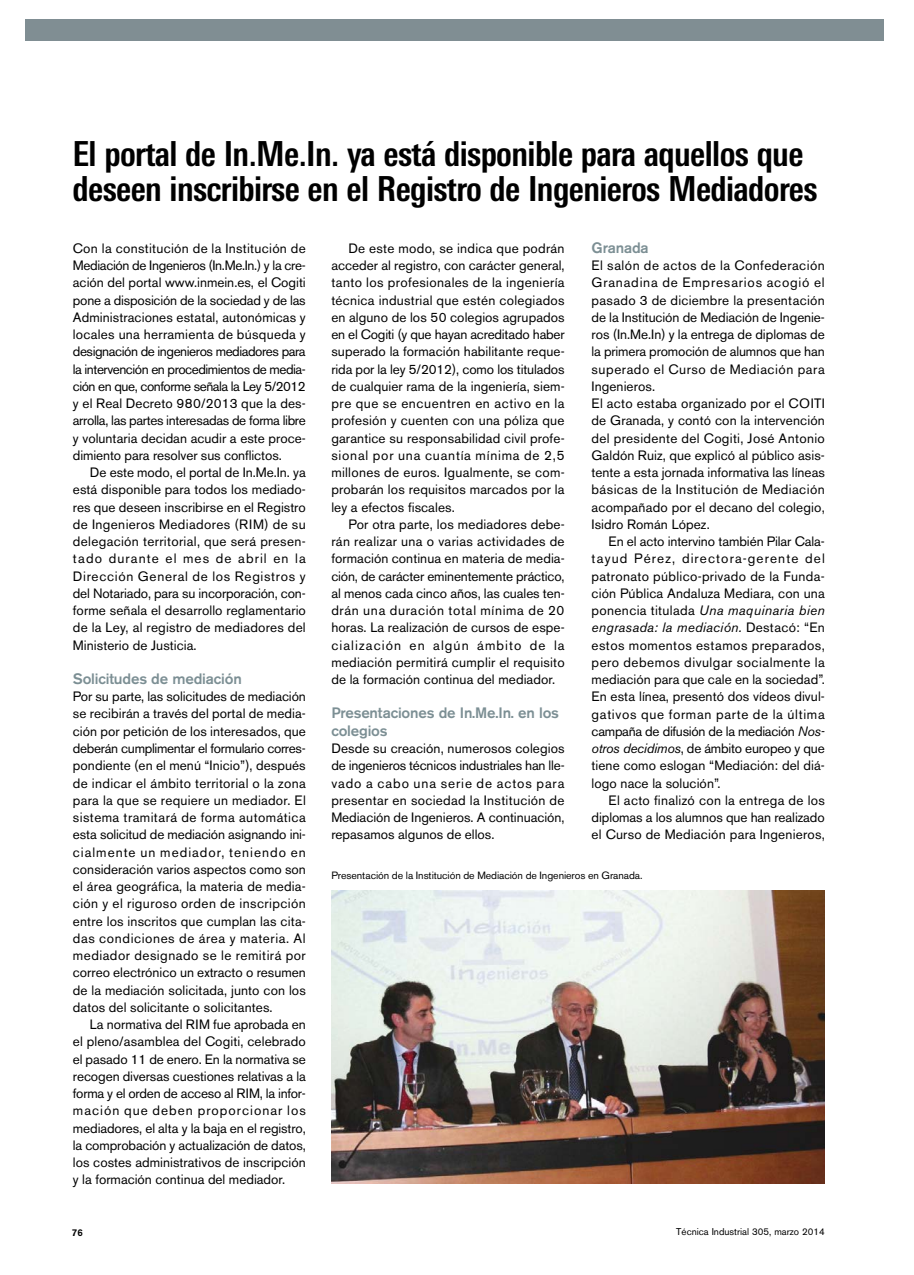
<style>
.page{position:relative;width:914px;height:1275px;background:#fff}
.page>*{position:absolute;margin:0;border:0;box-sizing:border-box;transform-origin:0 0}
.t1{font:700 condensed 34.5px/34.5px "LT Univers";letter-spacing:-.02em;color:#000}
.t2{font:500 15px/17.2px "Akzidenz Grotesk BE";letter-spacing:-.01em;color:#7c8f94}
.t3{font:13.5px/17.2px "Akzidenz Grotesk BE";letter-spacing:.005em;color:#000;text-align:justify}
.t4{font:10.5px "Akzidenz Grotesk BE";letter-spacing:-.005em;color:#000}
.t5{font:9.75px "Akzidenz Grotesk BE";color:#000}
.t6{font:500 9.75px "Akzidenz Grotesk BE";color:#000}
.s1{font-style:italic}
</style>
<div class="page">
<div style="left:26px;top:19px;width:858px;height:22px;background:#808e93"></div>
<img style="left:331px;top:891px;width:493px;height:292px">
<h1 class="t1" style="left:72px;top:140px;width:746px">El portal de In.Me.In. ya está disponible para aquellos que deseen inscribirse en el Registro de Ingenieros Mediadores</h1>
<p class="t3" style="left:73px;top:241px;width:234px">Con la constitución de la Institución de Mediación de Ingenieros (In.Me.In.) y la cre&shy;ación del portal www.inmein.es, el Cogiti pone a disposición de la sociedad y de las Administraciones estatal, autonómicas y locales una herramienta de búsqueda y designación de ingenieros mediadores para la intervención en procedimientos de media&shy;ción en que, conforme señala la Ley 5/2012 y el Real Decreto 980/2013 que la des&shy;arrolla, las partes interesadas de forma libre y voluntaria decidan acudir a este proce&shy;dimiento para resolver sus conflictos.</p>
<p class="t3" style="left:73px;top:465px;width:234px;text-indent:17px">De este modo, el portal de In.Me.In. ya está disponible para todos los mediado&shy;res que deseen inscribirse en el Registro de Ingenieros Mediadores (RIM) de su delegación territorial, que será presen&shy;tado durante el mes de abril en la Dirección General de los Registros y del Notariado, para su incorporación, con&shy;forme señala el desarrollo reglamentario de la Ley, al registro de mediadores del Ministerio de Justicia.</p>
<p class="t2" style="left:73px;top:671px;width:170px">Solicitudes de mediación</p>
<p class="t3" style="left:73px;top:689px;width:234px">Por su parte, las solicitudes de mediación se recibirán a través del portal de media&shy;ción por petición de los interesados, que deberán cumplimentar el formulario corres&shy;pondiente (en el menú “Inicio”), después de indicar el ámbito territorial o la zona para la que se requiere un mediador. El sistema tramitará de forma automática esta solicitud de mediación asignando ini&shy;cialmente un mediador, teniendo en consideración varios aspectos como son el área geográfica, la materia de media&shy;ción y el riguroso orden de inscripción entre los inscritos que cumplan las cita&shy;das condiciones de área y materia. Al mediador designado se le remitirá por correo electrónico un extracto o resumen de la mediación solicitada, junto con los datos del solicitante o solicitantes.</p>
<p class="t3" style="left:73px;top:1017px;width:234px;text-indent:17px">La normativa del RIM fue aprobada en el pleno/asamblea del Cogiti, celebrado el pasado 11 de enero. En la normativa se recogen diversas cuestiones relativas a la forma y el orden de acceso al RIM, la infor&shy;mación que deben proporcionar los mediadores, el alta y la baja en el registro, la comprobación y actualización de datos, los costes administrativos de inscripción y la formación continua del mediador.</p>
<p class="t3" style="left:331px;top:241px;width:235px;text-indent:17px">De este modo, se indica que podrán acceder al registro, con carácter general, tanto los profesionales de la ingeniería técnica industrial que estén colegiados en alguno de los 50 colegios agrupados en el Cogiti (y que hayan acreditado haber superado la formación habilitante reque&shy;rida por la ley 5/2012), como los titulados de cualquier rama de la ingeniería, siem&shy;pre que se encuentren en activo en la profesión y cuenten con una póliza que garantice su responsabilidad civil profe&shy;sional por una cuantía mínima de 2,5 millones de euros. Igualmente, se com&shy;probarán los requisitos marcados por la ley a efectos fiscales.</p>
<p class="t3" style="left:331px;top:517px;width:235px;text-indent:17px">Por otra parte, los mediadores debe&shy;rán realizar una o varias actividades de formación continua en materia de media&shy;ción, de carácter eminentemente práctico, al menos cada cinco años, las cuales ten&shy;drán una duración total mínima de 20 horas. La realización de cursos de espe&shy;cialización en algún ámbito de la mediación permitirá cumplir el requisito de la formación continua del mediador.</p>
<p class="t2" style="left:331px;top:706px;width:229px">Presentaciones de In.Me.In. en los colegios</p>
<p class="t3" style="left:331px;top:741px;width:235px">Desde su creación, numerosos colegios de ingenieros técnicos industriales han lle&shy;vado a cabo una serie de actos para presentar en sociedad la Institución de Mediación de Ingenieros. A continuación, repasamos algunos de ellos.</p>
<p class="t2" style="left:591px;top:240px;width:59px">Granada</p>
<p class="t3" style="left:591px;top:258px;width:235px;text-align:left">El salón de actos de la Confederación Granadina de Empresarios acogió el pasado 3 de diciembre la presentación de la Institución de Mediación de Ingenie&shy;ros (In.Me.In) y la entrega de diplomas de la primera promoción de alumnos que han superado el Curso de Mediación para Ingenieros.<br>El acto estaba organizado por el COITI de Granada, y contó con la intervención del presidente del Cogiti, José Antonio Galdón Ruiz, que explicó al público asis&shy;tente a esta jornada informativa las líneas básicas de la Institución de Mediación acompañado por el decano del colegio, Isidro Román López.</p>
<p class="t3" style="left:591px;top:534px;width:235px;text-indent:17px">En el acto intervino también Pilar Cala&shy;tayud Pérez, directora-gerente del patronato público-privado de la Funda&shy;ción Pública Andaluza Mediara, con una ponencia titulada <span class="s1">Una maquinaria bien engrasada: la mediación.</span> Destacó: “En estos momentos estamos preparados, pero debemos divulgar socialmente la mediación para que cale en la sociedad”.<br>En esta línea, presentó dos vídeos divul&shy;gativos que forman parte de la última campaña de difusión de la mediación <span class="s1">Nos&shy;otros decidimos</span>, de ámbito europeo y que tiene como eslogan “Mediación: del diá&shy;logo nace la solución”.</p>
<p class="t3" style="left:591px;top:793px;width:235px;text-indent:17px">El acto finalizó con la entrega de los diplomas a los alumnos que han realizado el Curso de Mediación para Ingenieros,</p>
<p class="t4" style="left:331px;top:872px;width:313px">Presentación de la Institución de Mediación de Ingenieros en Granada.</p>
<p class="t6" style="left:72px;top:1229px;width:12px">76</p>
<p class="t5" style="left:676px;top:1228px;width:150px">Técnica Industrial 305, marzo 2014</p>
</div>
